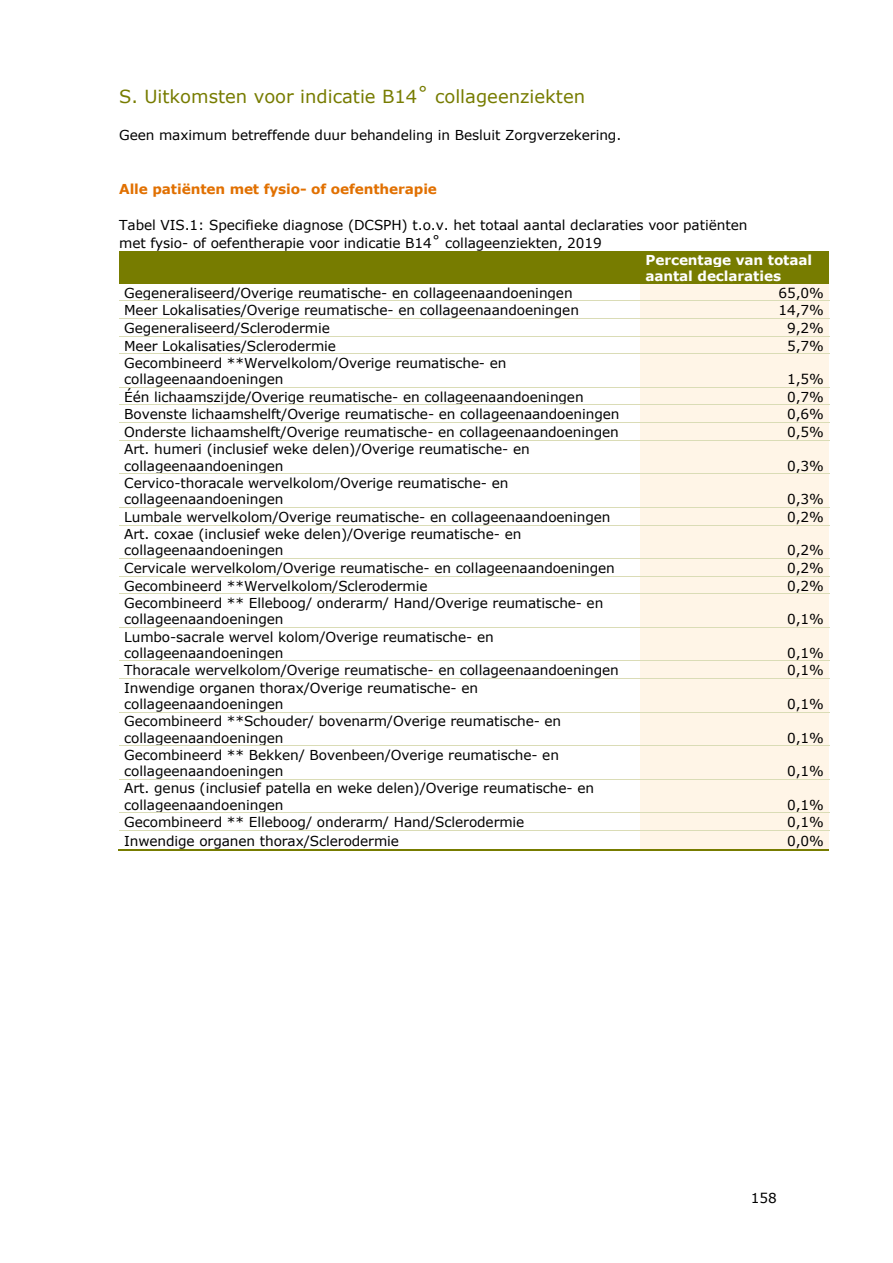
<style>
.page{position:relative;width:893px;height:1263px;background:#fff}
.page>*{position:absolute;margin:0;border:0;box-sizing:border-box;transform-origin:0 0}
.t1{font:18px "Verdana";color:#777c00}
.t2{font:13.65px/16.2px "Verdana";letter-spacing:-.01em;color:#000}
.t3{font:700 13.65px "Verdana";letter-spacing:-.01em;color:#e17000}
.t4{font:700 13.65px/16.2px "Verdana";letter-spacing:-.01em;color:#fff}
</style>
<div class="page">
<div style="left:119px;top:251px;width:521px;height:33px;background:#777c00"></div>
<div style="left:640px;top:251px;width:189px;height:33px;background:#777c00"></div>
<div style="left:640px;top:284px;width:189px;height:17px;background:#fff5e7"></div>
<div style="left:640px;top:301px;width:189px;height:17px;background:#fff5e7"></div>
<hr style="left:119px;top:301px;width:521px;height:1px;background:#dadcb6">
<hr style="left:641px;top:301px;width:188px;height:1px;background:#dadcb6">
<div style="left:640px;top:319px;width:189px;height:17px;background:#fff5e7"></div>
<hr style="left:119px;top:318px;width:521px;height:1px;background:#dadcb6">
<hr style="left:641px;top:318px;width:188px;height:1px;background:#dadcb6">
<div style="left:640px;top:337px;width:189px;height:17px;background:#fff5e7"></div>
<hr style="left:119px;top:336px;width:521px;height:1px;background:#dadcb6">
<hr style="left:641px;top:336px;width:188px;height:1px;background:#dadcb6">
<div style="left:640px;top:354px;width:189px;height:33px;background:#fff5e7"></div>
<hr style="left:119px;top:354px;width:521px;height:1px;background:#dadcb6">
<hr style="left:641px;top:354px;width:188px;height:1px;background:#dadcb6">
<div style="left:640px;top:388px;width:189px;height:17px;background:#fff5e7"></div>
<hr style="left:119px;top:387px;width:521px;height:1px;background:#dadcb6">
<hr style="left:641px;top:387px;width:188px;height:1px;background:#dadcb6">
<div style="left:640px;top:405px;width:189px;height:17px;background:#fff5e7"></div>
<hr style="left:119px;top:405px;width:521px;height:1px;background:#dadcb6">
<hr style="left:641px;top:405px;width:188px;height:1px;background:#dadcb6">
<div style="left:640px;top:423px;width:189px;height:17px;background:#fff5e7"></div>
<hr style="left:119px;top:422px;width:521px;height:1px;background:#dadcb6">
<hr style="left:641px;top:422px;width:188px;height:1px;background:#dadcb6">
<div style="left:640px;top:441px;width:189px;height:32px;background:#fff5e7"></div>
<hr style="left:119px;top:440px;width:521px;height:1px;background:#dadcb6">
<hr style="left:641px;top:440px;width:188px;height:1px;background:#dadcb6">
<div style="left:640px;top:474px;width:189px;height:33px;background:#fff5e7"></div>
<hr style="left:119px;top:473px;width:521px;height:1px;background:#dadcb6">
<hr style="left:641px;top:473px;width:188px;height:1px;background:#dadcb6">
<div style="left:640px;top:508px;width:189px;height:17px;background:#fff5e7"></div>
<hr style="left:119px;top:507px;width:521px;height:1px;background:#dadcb6">
<hr style="left:641px;top:507px;width:188px;height:1px;background:#dadcb6">
<div style="left:640px;top:526px;width:189px;height:32px;background:#fff5e7"></div>
<hr style="left:119px;top:525px;width:521px;height:1px;background:#dadcb6">
<hr style="left:641px;top:525px;width:188px;height:1px;background:#dadcb6">
<div style="left:640px;top:559px;width:189px;height:17px;background:#fff5e7"></div>
<hr style="left:119px;top:558px;width:521px;height:1px;background:#dadcb6">
<hr style="left:641px;top:558px;width:188px;height:1px;background:#dadcb6">
<div style="left:640px;top:577px;width:189px;height:17px;background:#fff5e7"></div>
<hr style="left:119px;top:576px;width:521px;height:1px;background:#dadcb6">
<hr style="left:641px;top:576px;width:188px;height:1px;background:#dadcb6">
<div style="left:640px;top:594px;width:189px;height:33px;background:#fff5e7"></div>
<hr style="left:119px;top:594px;width:521px;height:1px;background:#dadcb6">
<hr style="left:641px;top:594px;width:188px;height:1px;background:#dadcb6">
<div style="left:640px;top:628px;width:189px;height:33px;background:#fff5e7"></div>
<hr style="left:119px;top:627px;width:521px;height:1px;background:#dadcb6">
<hr style="left:641px;top:627px;width:188px;height:1px;background:#dadcb6">
<div style="left:640px;top:661px;width:189px;height:17px;background:#fff5e7"></div>
<hr style="left:119px;top:661px;width:521px;height:1px;background:#dadcb6">
<hr style="left:641px;top:661px;width:188px;height:1px;background:#dadcb6">
<div style="left:640px;top:679px;width:189px;height:33px;background:#fff5e7"></div>
<hr style="left:119px;top:678px;width:521px;height:1px;background:#dadcb6">
<hr style="left:641px;top:678px;width:188px;height:1px;background:#dadcb6">
<div style="left:640px;top:713px;width:189px;height:33px;background:#fff5e7"></div>
<hr style="left:119px;top:712px;width:521px;height:1px;background:#dadcb6">
<hr style="left:641px;top:712px;width:188px;height:1px;background:#dadcb6">
<div style="left:640px;top:746px;width:189px;height:33px;background:#fff5e7"></div>
<hr style="left:119px;top:746px;width:521px;height:1px;background:#dadcb6">
<hr style="left:641px;top:746px;width:188px;height:1px;background:#dadcb6">
<div style="left:640px;top:780px;width:189px;height:33px;background:#fff5e7"></div>
<hr style="left:119px;top:779px;width:521px;height:1px;background:#dadcb6">
<hr style="left:641px;top:779px;width:188px;height:1px;background:#dadcb6">
<div style="left:640px;top:813px;width:189px;height:17px;background:#fff5e7"></div>
<hr style="left:119px;top:813px;width:521px;height:1px;background:#dadcb6">
<hr style="left:641px;top:813px;width:188px;height:1px;background:#dadcb6">
<div style="left:640px;top:831px;width:189px;height:18px;background:#fff5e7"></div>
<hr style="left:119px;top:830px;width:521px;height:1px;background:#dadcb6">
<hr style="left:641px;top:830px;width:188px;height:1px;background:#dadcb6">
<hr style="left:118px;top:849px;width:522px;height:1px;background:#777c00">
<hr style="left:640px;top:849px;width:189px;height:1px;background:#777c00">
<h1 class="t1" style="left:119px;top:85px;width:467px">S. Uitkomsten voor indicatie B14˚ collageenziekten</h1>
<p class="t2" style="left:119px;top:127px;width:503px">Geen maximum betreffende duur behandeling in Besluit Zorgverzekering.</p>
<p class="t3" style="left:119px;top:180px;width:319px">Alle patiënten met fysio- of oefentherapie</p>
<p class="t2" style="left:119px;top:216px;width:629px;line-height:18px">Tabel VIS.1: Specifieke diagnose (DCSPH) t.o.v. het totaal aantal declaraties voor patiënten met fysio- of oefentherapie voor indicatie B14˚ collageenziekten, 2019</p>
<p class="t4" style="left:645px;top:251px;width:168px">Percentage van totaal aantal declaraties</p>
<p class="t2" style="left:124px;top:284px;width:450px">Gegeneraliseerd/Overige reumatische- en collageenaandoeningen</p>
<p class="t2" style="left:778px;top:284px;width:47px">65,0%</p>
<p class="t2" style="left:124px;top:302px;width:456px">Meer Lokalisaties/Overige reumatische- en collageenaandoeningen</p>
<p class="t2" style="left:778px;top:302px;width:47px">14,7%</p>
<p class="t2" style="left:124px;top:319px;width:207px">Gegeneraliseerd/Sclerodermie</p>
<p class="t2" style="left:787px;top:319px;width:38px">9,2%</p>
<p class="t2" style="left:124px;top:337px;width:213px">Meer Lokalisaties/Sclerodermie</p>
<p class="t2" style="left:787px;top:337px;width:38px">5,7%</p>
<p class="t2" style="left:124px;top:354px;width:384px">Gecombineerd **Wervelkolom/Overige reumatische- en collageenaandoeningen</p>
<p class="t2" style="left:787px;top:371px;width:38px">1,5%</p>
<p class="t2" style="left:124px;top:388px;width:461px">Één lichaamszijde/Overige reumatische- en collageenaandoeningen</p>
<p class="t2" style="left:787px;top:388px;width:38px">0,7%</p>
<p class="t2" style="left:124px;top:406px;width:496px">Bovenste lichaamshelft/Overige reumatische- en collageenaandoeningen</p>
<p class="t2" style="left:787px;top:406px;width:38px">0,6%</p>
<p class="t2" style="left:124px;top:424px;width:496px">Onderste lichaamshelft/Overige reumatische- en collageenaandoeningen</p>
<p class="t2" style="left:787px;top:424px;width:38px">0,5%</p>
<p class="t2" style="left:124px;top:441px;width:407px">Art. humeri (inclusief weke delen)/Overige reumatische- en collageenaandoeningen</p>
<p class="t2" style="left:787px;top:457px;width:38px">0,3%</p>
<p class="t2" style="left:124px;top:474px;width:385px">Cervico-thoracale wervelkolom/Overige reumatische- en collageenaandoeningen</p>
<p class="t2" style="left:787px;top:491px;width:38px">0,3%</p>
<p class="t2" style="left:124px;top:508px;width:488px">Lumbale wervelkolom/Overige reumatische- en collageenaandoeningen</p>
<p class="t2" style="left:787px;top:508px;width:38px">0,2%</p>
<p class="t2" style="left:124px;top:525px;width:399px">Art. coxae (inclusief weke delen)/Overige reumatische- en collageenaandoeningen</p>
<p class="t2" style="left:787px;top:542px;width:38px">0,2%</p>
<p class="t2" style="left:124px;top:560px;width:492px">Cervicale wervelkolom/Overige reumatische- en collageenaandoeningen</p>
<p class="t2" style="left:787px;top:560px;width:38px">0,2%</p>
<p class="t2" style="left:124px;top:577px;width:305px">Gecombineerd **Wervelkolom/Sclerodermie</p>
<p class="t2" style="left:787px;top:577px;width:38px">0,2%</p>
<p class="t2" style="left:124px;top:594px;width:480px">Gecombineerd ** Elleboog/ onderarm/ Hand/Overige reumatische- en collageenaandoeningen</p>
<p class="t2" style="left:787px;top:611px;width:38px">0,1%</p>
<p class="t2" style="left:124px;top:628px;width:371px">Lumbo-sacrale wervel kolom/Overige reumatische- en collageenaandoeningen</p>
<p class="t2" style="left:787px;top:644px;width:38px">0,1%</p>
<p class="t2" style="left:124px;top:662px;width:496px">Thoracale wervelkolom/Overige reumatische- en collageenaandoeningen</p>
<p class="t2" style="left:787px;top:662px;width:38px">0,1%</p>
<p class="t2" style="left:124px;top:679px;width:355px">Inwendige organen thorax/Overige reumatische- en collageenaandoeningen</p>
<p class="t2" style="left:787px;top:695px;width:38px">0,1%</p>
<p class="t2" style="left:124px;top:712px;width:438px">Gecombineerd **Schouder/ bovenarm/Overige reumatische- en collageenaandoeningen</p>
<p class="t2" style="left:124px;top:746px;width:436px">Gecombineerd ** Bekken/ Bovenbeen/Overige reumatische- en collageenaandoeningen</p>
<p class="t2" style="left:124px;top:780px;width:471px">Art. genus (inclusief patella en weke delen)/Overige reumatische- en collageenaandoeningen</p>
<p class="t2" style="left:787px;top:729px;width:38px">0,1%</p>
<p class="t2" style="left:787px;top:763px;width:38px">0,1%</p>
<p class="t2" style="left:787px;top:796px;width:38px">0,1%</p>
<p class="t2" style="left:124px;top:814px;width:401px">Gecombineerd ** Elleboog/ onderarm/ Hand/Sclerodermie</p>
<p class="t2" style="left:787px;top:814px;width:38px">0,1%</p>
<p class="t2" style="left:124px;top:832px;width:276px">Inwendige organen thorax/Sclerodermie</p>
<p class="t2" style="left:787px;top:832px;width:38px">0,0%</p>
<p class="t2" style="left:750px;top:1189px;width:27px">158</p>
</div>
